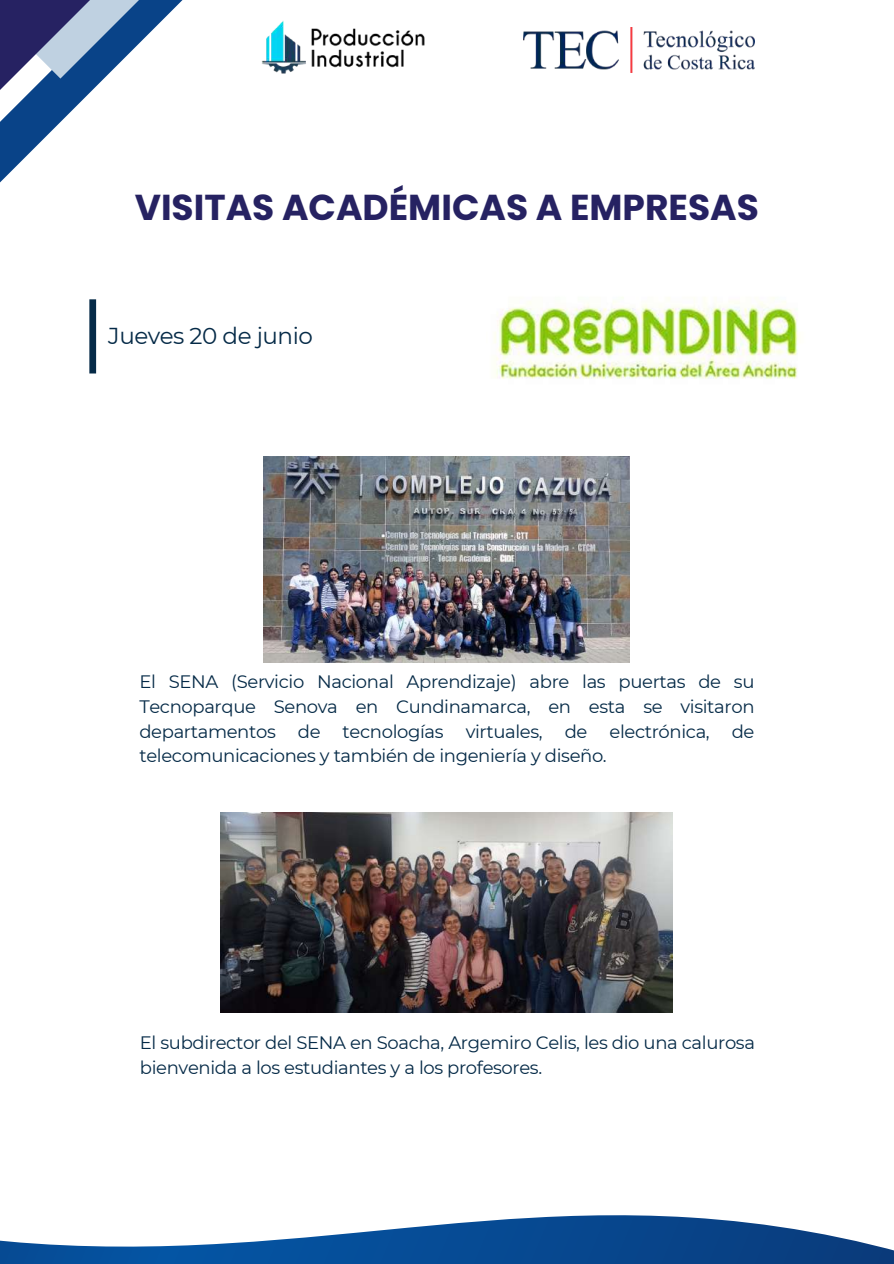
<style>
.page{position:relative;width:894px;height:1264px;background:#fff}
.page>*{position:absolute;margin:0;border:0;box-sizing:border-box;transform-origin:0 0}
.t1{font:700 36px "Poppins";color:#262262}
.t2{font:22.95px "Montserrat";letter-spacing:-.02em;color:#052a47}
.t3{font:18px/24.8px "Montserrat";letter-spacing:-.02em;color:#052a47;text-align:justify}
</style>
<div class="page">
<svg style="left:0;top:0;width:183px;height:183px"></svg>
<div style="left:89px;top:299px;width:7px;height:74px;background:#052a47"></div>
<img style="left:261px;top:21px;width:164px;height:53px">
<img style="left:523px;top:27px;width:231px;height:45px">
<svg style="left:0;top:637px;width:846px;height:626px"></svg>
<svg style="left:194px;top:1239px;width:699px;height:24px;background:#0f4d93"></svg>
<img style="left:263px;top:457px;width:366px;height:205px">
<img style="left:494px;top:297px;width:304px;height:82px">
<img style="left:220px;top:812px;width:452px;height:200px">
<h1 class="t1" style="left:135px;top:182px;width:625px">VISITAS ACADÉMICAS A EMPRESAS</h1>
<p class="t2" style="left:108px;top:322px;width:206px">Jueves 20 de junio</p>
<p class="t3" style="left:139px;top:669px;width:616px">El SENA (Servicio Nacional Aprendizaje) abre las puertas de su Tecnoparque Senova en Cundinamarca, en esta se visitaron departamentos de tecnologías virtuales, de electrónica, de telecomunicaciones y también de ingeniería y diseño.</p>
<p class="t3" style="left:140px;top:1030px;width:616px">El subdirector del SENA en Soacha, Argemiro Celis, les dio una calurosa bienvenida a los estudiantes y a los profesores.</p>
</div>
